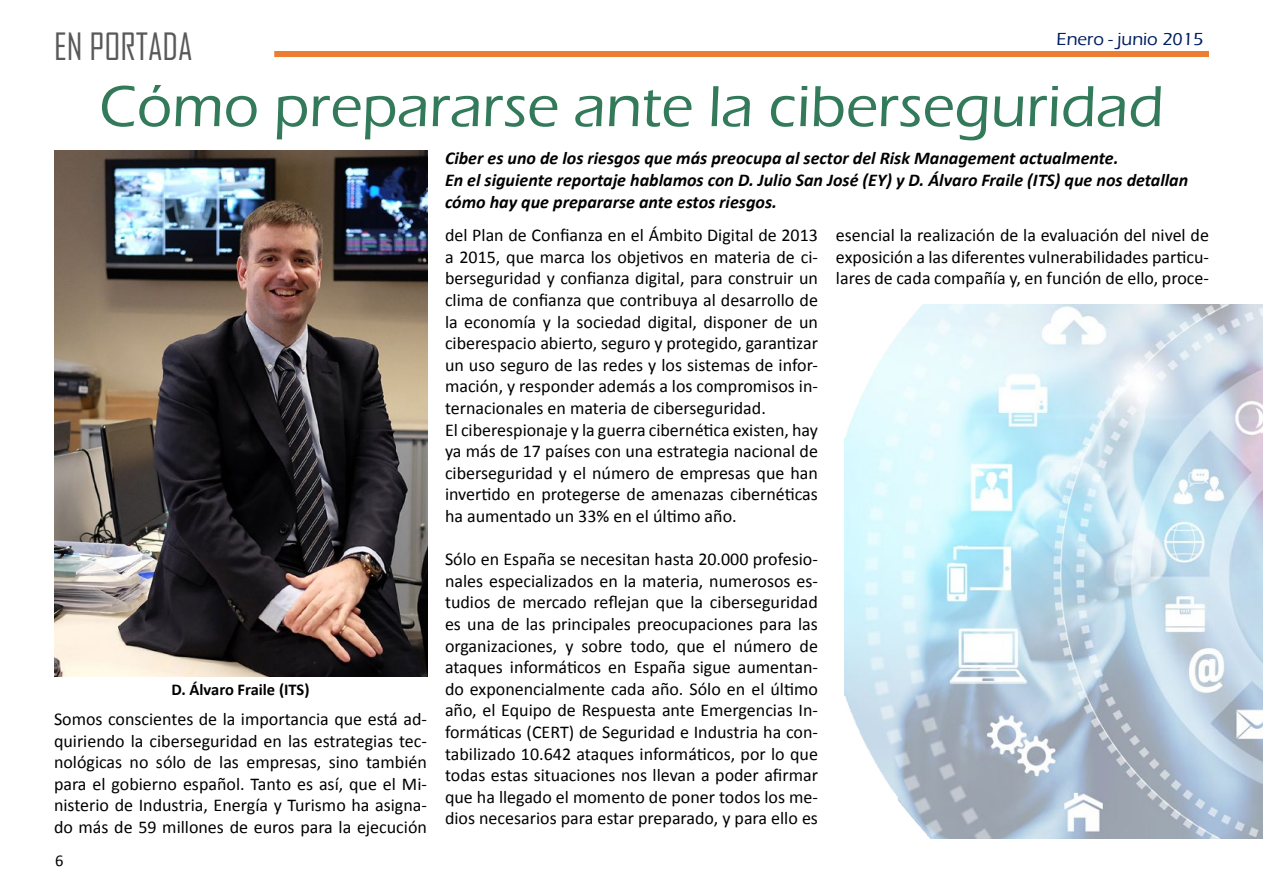
<style>
.page{position:relative;width:1263px;height:893px;background:#fff}
.page>*{position:absolute;margin:0;border:0;box-sizing:border-box;transform-origin:0 0}
.t1{font:500 60px "Eras ITC";color:#327a5a}
.t2{font:36px "Agency FB";color:#595959}
.t3{font:18px/21.6px "Calibri";color:#000;text-align:justify}
.t4{font:italic 700 18px/21.6px "Calibri";color:#000}
.t5{font:500 18px "Eras ITC";color:#002060}
.t6{font:700 16.5px "Calibri";color:#000}
.t7{font:16.5px "Calibri";color:#000}
</style>
<div class="page">
<div style="left:274px;top:51px;width:935px;height:6px;background:#ed7d31"></div>
<img style="left:845px;top:304px;width:418px;height:535px">
<img style="left:54px;top:151px;width:373px;height:525px">
<h2 class="t2" style="left:54px;top:25px;width:140px">EN PORTADA</h2>
<p class="t5" style="left:1056px;top:29px;width:148px">Enero - junio 2015</p>
<h1 class="t1" style="left:99px;top:73px;width:1066px">Cómo prepararse ante la ciberseguridad</h1>
<p class="t4" style="left:445px;top:148px;width:745px">Ciber es uno de los riesgos que más preocupa al sector del Risk Management actualmente.<br>En el siguiente reportaje hablamos con D. Julio San José (EY) y D. Álvaro Fraile (ITS) que nos detallan cómo hay que prepararse ante estos riesgos.</p>
<p class="t6" style="left:171px;top:679px;width:140px">D. Álvaro Fraile (ITS)</p>
<p class="t3" style="left:54px;top:708px;width:374px">Somos conscientes de la importancia que está ad&shy;quiriendo la ciberseguridad en las estrategias tec&shy;nológicas no sólo de las empresas, sino también para el gobierno español. Tanto es así, que el Mi&shy;nisterio de Industria, Energía y Turismo ha asigna&shy;do más de 59 millones de euros para la ejecución</p>
<p class="t7" style="left:55px;top:850px;width:10px">6</p>
<p class="t3" style="left:445px;top:224px;width:374px;text-align:left">del Plan de Confianza en el Ámbito Digital de 2013 a 2015, que marca los objetivos en materia de ci&shy;berseguridad y confianza digital, para construir un clima de confianza que contribuya al desarrollo de la economía y la sociedad digital, disponer de un ciberespacio abierto, seguro y protegido, garantizar un uso seguro de las redes y los sistemas de infor&shy;mación, y responder además a los compromisos in&shy;ternacionales en materia de ciberseguridad.<br>El ciberespionaje y la guerra cibernética existen, hay ya más de 17 países con una estrategia nacional de ciberseguridad y el número de empresas que han invertido en protegerse de amenazas cibernéticas ha aumentado un 33% en el último año.</p>
<p class="t3" style="left:445px;top:548px;width:374px">Sólo en España se necesitan hasta 20.000 profesio&shy;nales especializados en la materia, numerosos es&shy;tudios de mercado reflejan que la ciberseguridad es una de las principales preocupaciones para las organizaciones, y sobre todo, que el número de ataques informáticos en España sigue aumentan&shy;do exponencialmente cada año. Sólo en el último año, el Equipo de Respuesta ante Emergencias In&shy;formáticas (CERT) de Seguridad e Industria ha con&shy;tabilizado 10.642 ataques informáticos, por lo que todas estas situaciones nos llevan a poder afirmar que ha llegado el momento de poner todos los me&shy;dios necesarios para estar preparado, y para ello es</p>
<p class="t3" style="left:836px;top:224px;width:374px">esencial la realización de la evaluación del nivel de exposición a las diferentes vulnerabilidades particu&shy;lares de cada compañía y, en función de ello, proce-</p>
</div>
